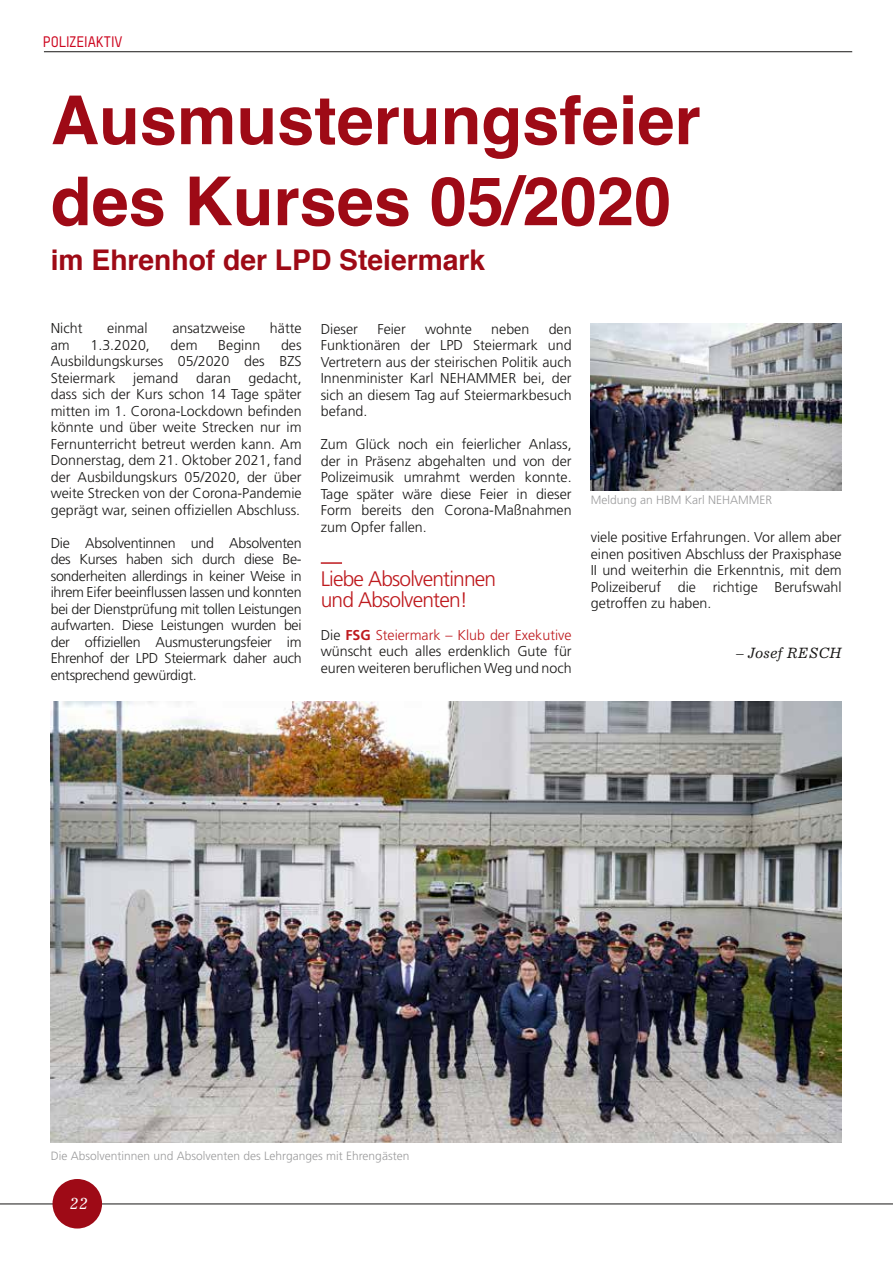
<style>
.page{position:relative;width:893px;height:1263px;background:#fff}
.page>*{position:absolute;margin:0;border:0;box-sizing:border-box;transform-origin:0 0}
.t1{font:700 67.5px/81px "Helvetica";color:#9e0a16}
.t2{font:700 28.5px "Helvetica";color:#9e0a16}
.t3{font:300 21px/21px "Frutiger LT Std";letter-spacing:-.04em;color:#be1a1e}
.t4{font:italic 16.5px "Excelsior LT Std";color:#fff}
.t5{font:500 15px "TSTARPRO";color:#cd061f}
.t6{font:italic 15px "Excelsior LT Std";color:#181716}
.t7{font:300 14.25px/16.5px "Frutiger LT Std";color:#181716;text-align:justify}
.t8{font:300 12px "Frutiger LT Std";color:#9c9c9d}
.s1{font-weight:700;color:#be1a1e}
.s2{color:#be1a1e}
</style>
<div class="page">
<hr style="left:44px;top:51px;width:808px;height:1px;background:#181716">
<hr style="left:321px;top:562px;width:21px;height:2px;background:#be1a1e">
<img style="left:591px;top:323px;width:251px;height:167px">
<img style="left:51px;top:702px;width:791px;height:441px">
<hr style="left:0;top:1203px;width:893px;height:1px;background:#181716">
<div style="left:53px;top:1179px;width:49px;height:49px;background:#9e0a16;border-radius:50%"></div>
<p class="t5" style="left:43px;top:33px;width:81px">POLIZEIAKTIV</p>
<h1 class="t1" style="left:51px;top:81px;width:651px">Ausmusterungsfeier des Kurses 05/2020</h1>
<h2 class="t2" style="left:51px;top:237px;width:436px">im Ehrenhof der LPD Steiermark</h2>
<p class="t7" style="left:51px;top:320px;width:33px">Nicht</p>
<p class="t7" style="left:107px;top:320px;width:42px">einmal</p>
<p class="t7" style="left:172px;top:320px;width:74px">ansatzweise</p>
<p class="t7" style="left:270px;top:320px;width:33px">hätte</p>
<p class="t7" style="left:51px;top:337px;width:20px">am</p>
<p class="t7" style="left:90px;top:337px;width:61px">1.3.2020,</p>
<p class="t7" style="left:171px;top:337px;width:28px">dem</p>
<p class="t7" style="left:218px;top:337px;width:43px">Beginn</p>
<p class="t7" style="left:51px;top:337px;width:252px;text-indent:230px">des Ausbildungskurses 05/2020 des BZS Steiermark jemand daran gedacht, dass sich der Kurs schon 14 Tage später mitten im 1. Corona-Lockdown befinden könnte und über weite Strecken nur im Fernunterricht betreut werden kann. Am Donnerstag, dem 21. Oktober 2021, fand der Ausbildungskurs 05/2020, der über weite Strecken von der Corona-Pandemie geprägt war, seinen offiziellen Abschluss.</p>
<p class="t7" style="left:51px;top:535px;width:252px">Die Absolventinnen und Absolventen des Kurses haben sich durch diese Be&shy;sonderheiten allerdings in keiner Weise in ihrem Eifer beeinflussen lassen und konnten bei der Dienstprüfung mit tollen Leistungen aufwarten. Diese Leistungen wurden bei der offiziellen Ausmusterungsfeier im Ehrenhof der LPD Steiermark daher auch entsprechend gewürdigt.</p>
<p class="t7" style="left:321px;top:321px;width:252px;text-indent:228px">den Funktionären der LPD Steiermark und Vertretern aus der steirischen Politik auch Innenminister Karl NEHAMMER bei, der sich an diesem Tag auf Steiermarkbesuch befand.</p>
<p class="t7" style="left:321px;top:436px;width:252px">Zum Glück noch ein feierlicher Anlass, der in Präsenz abgehalten und von der Polizeimusik umrahmt werden konnte.<br>Tage später wäre diese Feier in dieser Form bereits den Corona-Maßnahmen zum Opfer fallen.</p>
<h3 class="t3" style="left:321px;top:568px;width:177px">Liebe Absolventinnen und Absolventen!</h3>
<p class="t7" style="left:321px;top:627px;width:252px">Die <span class="s1">FSG</span> <span class="s2">Steiermark – Klub der Exekutive </span>wünscht euch alles erdenklich Gute für euren weiteren beruflichen Weg und noch</p>
<p class="t7" style="left:321px;top:321px;width:39px">Dieser</p>
<p class="t7" style="left:377px;top:321px;width:30px">Feier</p>
<p class="t7" style="left:425px;top:321px;width:48px">wohnte</p>
<p class="t7" style="left:491px;top:321px;width:40px">neben</p>
<p class="t8" style="left:591px;top:493px;width:183px">Meldung an HBM Karl NEHAMMER</p>
<p class="t7" style="left:591px;top:529px;width:252px">viele positive Erfahrungen. Vor allem aber einen positiven Abschluss der Praxisphase II und weiterhin die Erkenntnis, mit dem Polizeiberuf die richtige Berufswahl getroffen zu haben.</p>
<p class="t6" style="left:736px;top:644px;width:107px">– Josef RESCH</p>
<p class="t8" style="left:51px;top:1149px;width:360px">Die Absolventinnen und Absolventen des Lehrganges mit Ehrengästen</p>
<p class="t4" style="left:70px;top:1193px;width:20px">22</p>
</div>
